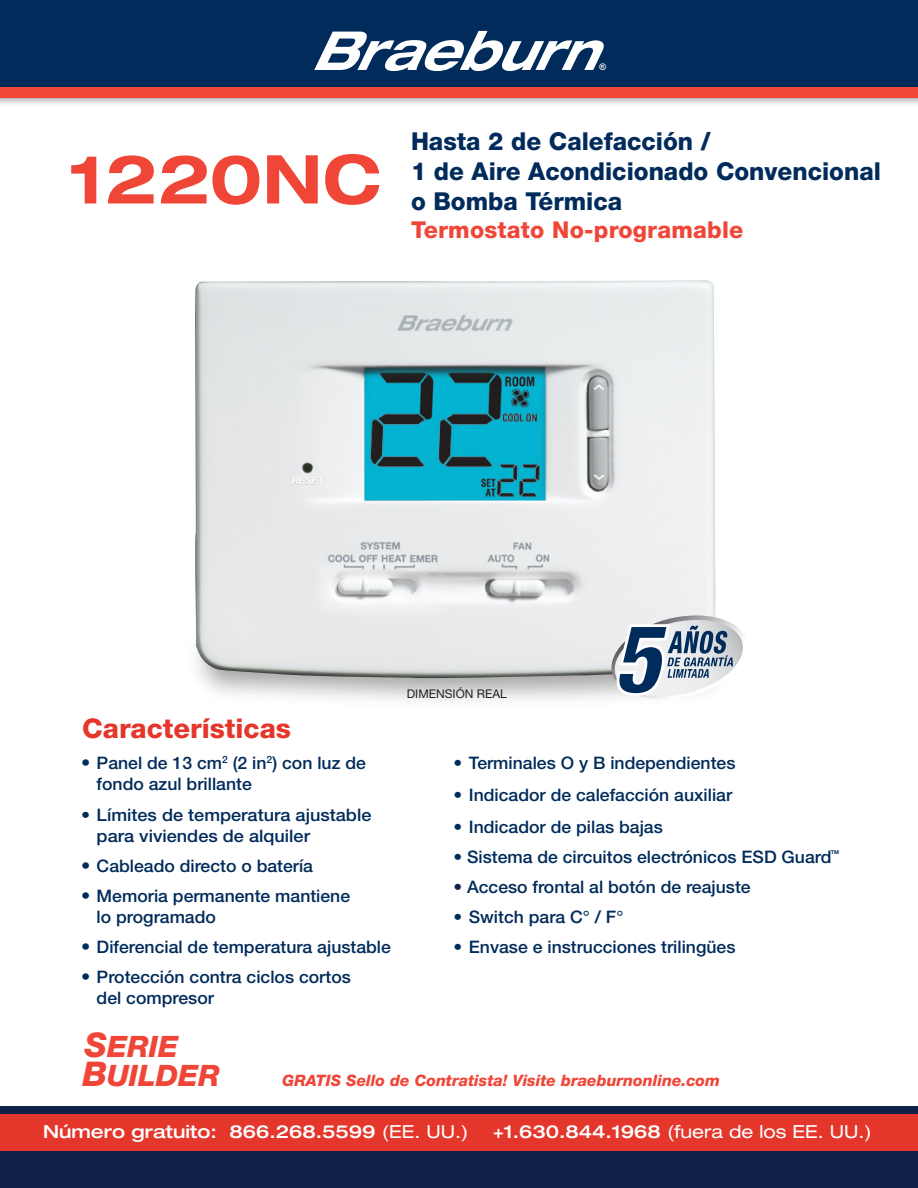
<style>
.page{position:relative;width:918px;height:1188px;background:#fff}
.page>*{position:absolute;margin:0;border:0;box-sizing:border-box;transform-origin:0 0}
.t1{font:italic 900 condensed 97.35px "Helvetica Neue LT Std";color:#002b5a;scale:.94 1}
.t2{font:700 expanded 67.5px "Helvetica Neue LT Std";letter-spacing:.01em;color:#ef4638;scale:.95 1}
.t3{font:italic 800 29.55px/28.8px "Helvetica Neue LT Std";color:#ef4638}
.t4{font:800 27.15px "Helvetica Neue LT Std";color:#e4362b}
.t5{font:800 24.75px/29.7px "Helvetica Neue LT Std";color:#002b5a}
.t6{font:800 23.25px "Helvetica Neue LT Std";letter-spacing:.01em;color:#ef4638}
.t7{font:500 expanded 18px "Helvetica Neue LT Std";color:#fff}
.t8{font:expanded 18px "Helvetica Neue LT Std";color:#fff}
.t9{font:500 17.25px/20.7px "Helvetica Neue LT Std";color:#002b5a}
.t10{font:500 17.25px/20.7px "Helvetica Neue LT Std";color:#002b5a;scale:1.05 1}
.t11{font:italic 800 15.75px "Helvetica Neue LT Std";color:#ef4638}
.t12{font:12px "Helvetica Neue LT Std";color:#231f20}
.t13{font:700 9px "Arial";color:#fff}
.t14{font:700 5.25px "Helvetica Neue LT Std";color:#002b5a;scale:1.05 1}
.s1{font-size:18.15px}
.s2{color:#112147}
.s3{font-size:34.05px}
.s4{font-weight:400}
.s5{font-weight:500}
</style>
<div class="page">
<div style="left:0;top:0;width:918px;height:95px;background:#002b5a"></div>
<div style="left:0;top:1113px;width:918px;height:61px;background:#e4362b"></div>
<div style="left:0;top:1152px;width:918px;height:36px;background:#112147"></div>
<div style="left:0;top:1106px;width:918px;height:7px;background:#112147"></div>
<svg style="left:314px;top:31px;width:290px;height:40px"></svg>
<div style="left:0;top:87px;width:918px;height:11px;background:#ef4638"></div>
<img style="left:195px;top:280px;width:521px;height:398px">
<svg style="left:202px;top:615px;width:542px;height:86px"></svg>
<h2 class="t2" style="left:69px;top:137px;width:330px">1220NC</h2>
<p class="t13" style="left:599px;top:61px;width:8px">®</p>
<h3 class="t5" style="left:411px;top:127px;width:471px">Hasta 2 de Calefacción /<br>1 de Aire Acondicionado Convencional o Bomba Térmica</h3>
<h3 class="t6" style="left:411px;top:216px;width:334px">Termostato No-programable</h3>
<h3 class="t4" style="left:82px;top:712px;width:210px">Características</h3>
<p class="t9" style="left:97px;top:753px;width:271px;text-indent:-16px"><span class="s1">•</span> Panel de 13 cm<sup>2</sup> (2 in<sup>2</sup>) con luz de fondo azul brillante</p>
<p class="t10" style="left:97px;top:805px;width:263px;text-indent:-16px">• Límites de temperatura ajustable para viviendes de alquiler</p>
<p class="t9" style="left:81px;top:855px;width:233px"><span class="s1">•</span> Cableado directo o batería</p>
<p class="t9" style="left:97px;top:885px;width:255px;text-indent:-16px"><span class="s1">•</span> Memoria permanente mantiene lo programado</p>
<p class="t9" style="left:81px;top:936px;width:311px"><span class="s1">•</span> Diferencial de temperatura ajustable</p>
<p class="t9" style="left:97px;top:966px;width:256px;text-indent:-16px"><span class="s1">•</span> Protección contra ciclos cortos del compresor</p>
<p class="t12" style="left:407px;top:687px;width:102px">DIMENSIÓN REAL</p>
<h1 class="t1" style="left:613px;top:599px;width:52px">5</h1>
<p class="t9" style="left:453px;top:752px;width:284px">• Terminales O y B independientes</p>
<p class="t9" style="left:453px;top:784px;width:280px">• Indicador de calefacción auxiliar</p>
<p class="t9" style="left:453px;top:816px;width:211px">• Indicador de pilas bajas</p>
<p class="t9" style="left:453px;top:846px;width:380px">• Sistema de circuitos electrónicos ESD Guard</p>
<p class="t9" style="left:453px;top:876px;width:299px"><span class="s2">•</span> Acceso frontal al botón de reajuste</p>
<p class="t9" style="left:453px;top:906px;width:172px">• Switch para C° / F°</p>
<p class="t9" style="left:453px;top:936px;width:284px">• Envase e instrucciones trilingües</p>
<p class="t14" style="left:831px;top:849px;width:9px">TM</p>
<h3 class="t3" style="left:82px;top:1032px;width:139px"><span class="s3">S</span>ERIE<br><span class="s3">B</span>UILDER</h3>
<p class="t11" style="left:282px;top:1071px;width:439px">GRATIS Sello de Contratista! Visite braeburnonline.com</p>
<p class="t7" style="left:43px;top:1120px;width:427px">Número gratuito: 866.268.5599 <span class="s4">(EE. UU.)</span></p>
<p class="t8" style="left:493px;top:1120px;width:380px"><span class="s5">+1.630.844.1968</span> (fuera de los EE. UU.)</p>
</div>
